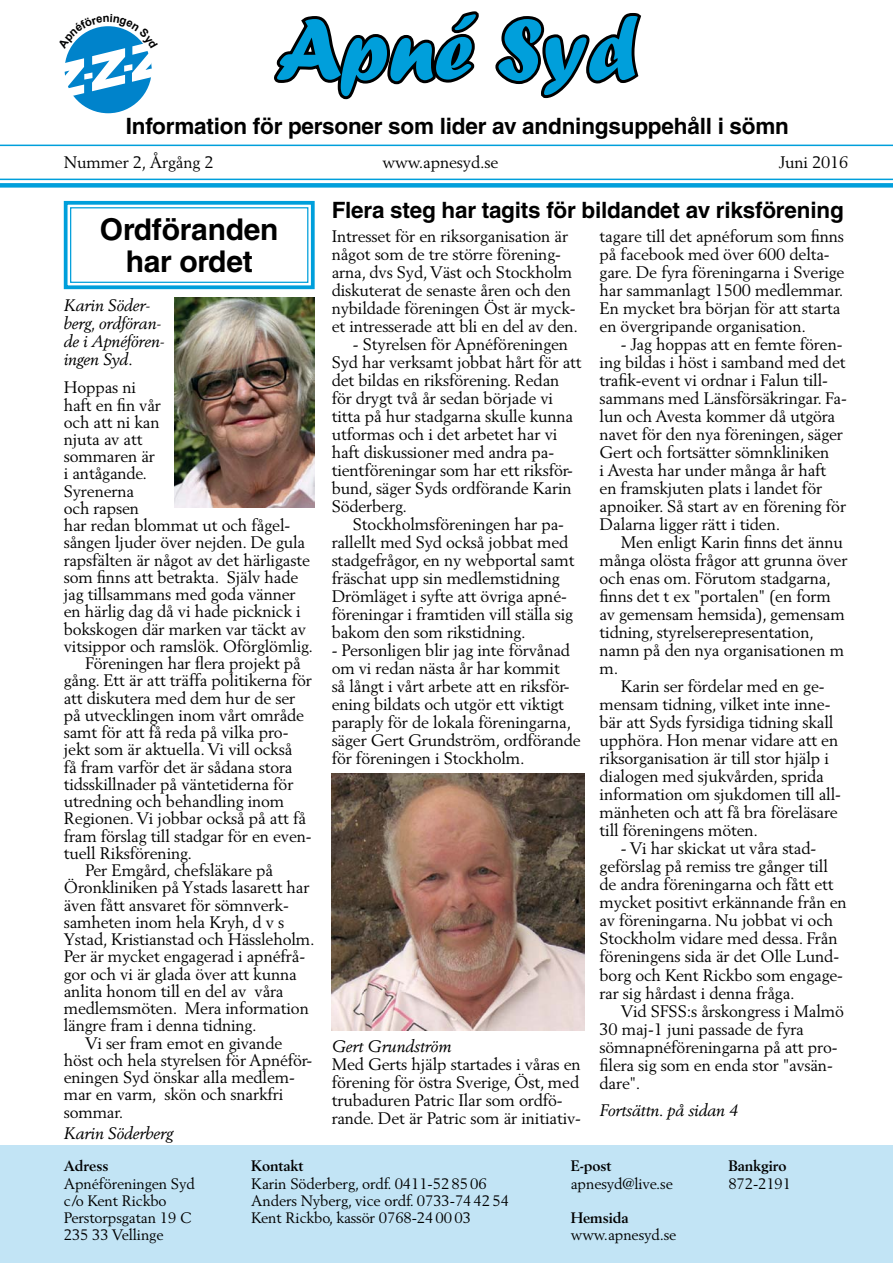
<style>
.page{position:relative;width:893px;height:1263px;background:#fff}
.page>*{position:absolute;margin:0;border:0;box-sizing:border-box;transform-origin:0 0}
.t1{font:90px "Forte";color:#009fdb}
.t2{font:700 30px/31.5px "Helvetica";letter-spacing:-.01em;color:#000;text-align:center}
.t3{font:700 22.5px "Helvetica";letter-spacing:-.01em;color:#000}
.t4{font:16.5px/18px "Berling";letter-spacing:-.01em;color:#000}
.t5{font:italic 16.5px/18px "Berling";letter-spacing:-.01em;color:#000}
.t6{font:15px "Berling";letter-spacing:-.01em;color:#000}
.t7{font:700 15px "Berling";letter-spacing:-.01em;color:#000}
</style>
<div class="page">
<div style="left:65px;top:26px;width:87px;height:87px;background:#0083cb;border-radius:50%"></div>
<div style="left:0;top:1146px;width:893px;height:117px;background:#c2e4f5"></div>
<svg style="left:274px;top:11px;width:205px;height:89px"></svg>
<svg style="left:495px;top:13px;width:146px;height:86px"></svg>
<hr style="left:0;top:145px;width:893px;height:1px;background:#009fdb">
<hr style="left:0;top:179px;width:893px;height:1px;background:#009fdb">
<div style="left:0;top:183px;width:893px;height:5px;background:#009fdb"></div>
<img style="left:332px;top:774px;width:253px;height:257px">
<img style="left:174px;top:298px;width:140px;height:210px">
<svg style="left:63px;top:200px;width:252px;height:90px"></svg>
<div style="left:70px;top:207px;width:238px;height:76px;border:1px solid #009fdb"></div>
<svg style="left:64px;top:26px;width:88px;height:70px"></svg>
<h1 class="t1" style="left:275px;top:-3px;width:365px">Apné Syd</h1>
<h3 class="t3" style="left:126px;top:112px;width:665px">Information för personer som lider av andningsuppehåll i sömn</h3>
<p class="t4" style="left:64px;top:153px;width:151px">Nummer 2, Årgång 2</p>
<p class="t4" style="left:382px;top:153px;width:118px">www.apnesyd.se</p>
<p class="t4" style="left:779px;top:153px;width:71px">Juni 2016</p>
<h2 class="t2" style="left:100px;top:213px;width:180px">Ordföranden har ordet</h2>
<p class="t5" style="left:64px;top:296px;width:102px">Karin Söder&shy;berg, ordföran&shy;de i Apnéfören&shy;ingen Syd.</p>
<p class="t4" style="left:64px;top:378px;width:74px">Hoppas ni</p>
<p class="t4" style="left:64px;top:395px;width:99px">haft en fin vår</p>
<p class="t4" style="left:64px;top:413px;width:97px">och att ni kan</p>
<p class="t4" style="left:64px;top:430px;width:80px">njuta av att</p>
<p class="t4" style="left:64px;top:447px;width:93px">sommaren är</p>
<p class="t4" style="left:64px;top:464px;width:85px">i antågande.</p>
<p class="t4" style="left:64px;top:482px;width:72px">Syrenerna</p>
<p class="t4" style="left:64px;top:499px;width:77px">och rapsen</p>
<p class="t4" style="left:64px;top:516px;width:228px">har redan blommat ut och fågel-</p>
<p class="t4" style="left:64px;top:533px;width:243px">sången ljuder över nejden. De gula</p>
<p class="t4" style="left:64px;top:551px;width:248px">rapsfälten är något av det härligaste</p>
<p class="t4" style="left:64px;top:568px;width:236px">som finns att betrakta. Själv hade</p>
<p class="t4" style="left:64px;top:585px;width:233px">jag tillsammans med goda vänner</p>
<p class="t4" style="left:64px;top:602px;width:238px">en härlig dag då vi hade picknick i</p>
<p class="t4" style="left:64px;top:620px;width:244px">bokskogen där marken var täckt av</p>
<p class="t4" style="left:64px;top:637px;width:251px">vitsippor och ramslök. Oförglömlig.</p>
<p class="t4" style="left:85px;top:654px;width:217px">Föreningen har flera projekt på</p>
<p class="t4" style="left:64px;top:671px;width:250px">gång. Ett är att träffa politikerna för</p>
<p class="t4" style="left:64px;top:689px;width:233px">att diskutera med dem hur de ser</p>
<p class="t4" style="left:64px;top:706px;width:242px">på utvecklingen inom vårt område</p>
<p class="t4" style="left:64px;top:723px;width:226px">samt för att få reda på vilka pro-</p>
<p class="t4" style="left:64px;top:740px;width:230px">jekt som är aktuella. Vi vill också</p>
<p class="t4" style="left:64px;top:758px;width:230px">få fram varför det är sådana stora</p>
<p class="t4" style="left:64px;top:775px;width:231px">tidsskillnader på väntetiderna för</p>
<p class="t4" style="left:64px;top:792px;width:222px">utredning och behandling inom</p>
<p class="t4" style="left:64px;top:809px;width:244px">Regionen. Vi jobbar också på att få</p>
<p class="t4" style="left:64px;top:827px;width:249px">fram förslag till stadgar för en even-</p>
<p class="t4" style="left:64px;top:844px;width:130px">tuell Riksförening.</p>
<p class="t4" style="left:85px;top:861px;width:189px">Per Emgård, chefsläkare på</p>
<p class="t4" style="left:64px;top:878px;width:247px">Öronkliniken på Ystads lasarett har</p>
<p class="t4" style="left:64px;top:895px;width:227px">även fått ansvaret för sömnverk-</p>
<p class="t4" style="left:64px;top:913px;width:222px">samheten inom hela Kryh, d v s</p>
<p class="t4" style="left:64px;top:930px;width:252px">Ystad, Kristianstad och Hässleholm.</p>
<p class="t4" style="left:64px;top:947px;width:243px">Per är mycket engagerad i apnéfrå-</p>
<p class="t4" style="left:64px;top:964px;width:234px">gor och vi är glada över att kunna</p>
<p class="t4" style="left:64px;top:982px;width:221px">anlita honom till en del av våra</p>
<p class="t4" style="left:64px;top:999px;width:247px">medlemsmöten. Mera information</p>
<p class="t4" style="left:64px;top:1016px;width:194px">längre fram i denna tidning.</p>
<p class="t4" style="left:85px;top:1033px;width:199px">Vi ser fram emot en givande</p>
<p class="t4" style="left:64px;top:1051px;width:250px">höst och hela styrelsen för Apnéför-</p>
<p class="t4" style="left:64px;top:1068px;width:233px">eningen Syd önskar alla medlem-</p>
<p class="t4" style="left:64px;top:1085px;width:221px">mar en varm, skön och snarkfri</p>
<p class="t4" style="left:64px;top:1102px;width:61px">sommar.</p>
<p class="t5" style="left:64px;top:1124px;width:111px">Karin Söderberg</p>
<h3 class="t3" style="left:332px;top:197px;width:514px">Flera steg har tagits för bildandet av riksförening</h3>
<p class="t4" style="left:332px;top:227px;width:248px">Intresset för en riksorganisation är något som de tre större förening&shy;arna, dvs Syd, Väst och Stockholm diskuterat de senaste åren och den nybildade föreningen Öst är myck&shy;et intresserade att bli en del av den.</p>
<p class="t4" style="left:332px;top:335px;width:252px;text-indent:21px">- Styrelsen för Apnéföreningen<br>Syd har verksamt jobbat hårt för att det bildas en riksförening. Redan för drygt två år sedan började vi titta på hur stadgarna skulle kunna utformas och i det arbetet har vi haft diskussioner med andra pa&shy;tientföreningar som har ett riksför&shy;bund, säger Syds ordförande Karin<br>Söderberg.</p>
<p class="t4" style="left:332px;top:515px;width:244px;text-indent:21px">Stockholmsföreningen har pa&shy;rallellt med Syd också jobbat med stadgefrågor, en ny webportal samt fräschat upp sin medlemstidning Drömläget i syfte att övriga apné&shy;föreningar i framtiden vill ställa sig bakom den som rikstidning.</p>
<p class="t4" style="left:332px;top:641px;width:251px">- Personligen blir jag inte förvånad om vi redan nästa år har kommit<br>så långt i vårt arbete att en riksför&shy;ening bildats och utgör ett viktigt paraply för de lokala föreningarna, säger Gert Grundström, ordförande för föreningen i Stockholm.</p>
<p class="t4" style="left:600px;top:227px;width:246px">tagare till det apnéforum som finns på facebook med över 600 delta&shy;gare. De fyra föreningarna i Sverige har sammanlagt 1500 medlemmar.<br>En mycket bra början för att starta en övergripande organisation.</p>
<p class="t4" style="left:600px;top:335px;width:249px;text-indent:21px">- Jag hoppas att en femte fören&shy;ing bildas i höst i samband med det trafik-event vi ordnar i Falun till&shy;sammans med Länsförsäkringar. Fa&shy;lun och Avesta kommer då utgöra navet för den nya föreningen, säger Gert och fortsätter sömnkliniken<br>i Avesta har under många år haft en framskjuten plats i landet för apnoiker. Så start av en förening för Dalarna ligger rätt i tiden.</p>
<p class="t4" style="left:600px;top:533px;width:249px;text-indent:21px">Men enligt Karin finns det ännu många olösta frågor att grunna över och enas om. Förutom stadgarna, finns det t ex "portalen" (en form av gemensam hemsida), gemensam tidning, styrelserepresentation, namn på den nya organisationen m m.</p>
<p class="t4" style="left:600px;top:677px;width:243px;text-indent:21px">Karin ser fördelar med en ge&shy;mensam tidning, vilket inte inne&shy;bär att Syds fyrsidiga tidning skall upphöra. Hon menar vidare att en riksorganisation är till stor hjälp i dialogen med sjukvården, sprida information om sjukdomen till all&shy;mänheten och att få bra föreläsare till föreningens möten.</p>
<p class="t4" style="left:600px;top:839px;width:249px;text-indent:21px">- Vi har skickat ut våra stad&shy;geförslag på remiss tre gånger till de andra föreningarna och fått ett mycket positivt erkännande från en av föreningarna. Nu jobbat vi och<br>Stockholm vidare med dessa. Från föreningens sida är det Olle Lund&shy;borg och Kent Rickbo som engage&shy;rar sig hårdast i denna fråga.</p>
<p class="t4" style="left:600px;top:1001px;width:246px;text-indent:21px">Vid SFSS:s årskongress i Malmö<br>30 maj-1 juni passade de fyra sömnapnéföreningarna på att pro&shy;filera sig som en enda stor "avsän&shy;dare".</p>
<p class="t5" style="left:600px;top:1101px;width:140px">Fortsättn. på sidan 4</p>
<p class="t5" style="left:332px;top:1038px;width:121px">Gert Grundström</p>
<p class="t4" style="left:332px;top:1055px;width:251px">Med Gerts hjälp startades i våras en förening för östra Sverige, Öst, med trubaduren Patric Ilar som ordfö&shy;rande. Det är Patric som är initiativ-</p>
<p class="t7" style="left:64px;top:1157px;width:46px">Adress</p>
<p class="t7" style="left:251px;top:1157px;width:54px">Kontakt</p>
<p class="t7" style="left:571px;top:1157px;width:42px">E-post</p>
<p class="t7" style="left:728px;top:1157px;width:60px">Bankgiro</p>
<p class="t6" style="left:64px;top:1174px;width:133px">Apnéföreningen Syd</p>
<p class="t6" style="left:251px;top:1174px;width:237px">Karin Söderberg, ordf. 0411-52 85 06</p>
<p class="t6" style="left:571px;top:1174px;width:104px">apnesyd@live.se</p>
<p class="t6" style="left:728px;top:1174px;width:64px">872-2191</p>
<p class="t6" style="left:64px;top:1191px;width:104px">c/o Kent Rickbo</p>
<p class="t6" style="left:251px;top:1191px;width:259px">Anders Nyberg, vice ordf. 0733-74 42 54</p>
<p class="t6" style="left:64px;top:1209px;width:129px">Perstorpsgatan 19 C</p>
<p class="t6" style="left:251px;top:1209px;width:221px">Kent Rickbo, kassör 0768-24 00 03</p>
<p class="t7" style="left:571px;top:1209px;width:59px">Hemsida</p>
<p class="t6" style="left:64px;top:1226px;width:101px">235 33 Vellinge</p>
<p class="t6" style="left:571px;top:1226px;width:107px">www.apnesyd.se</p>
</div>
